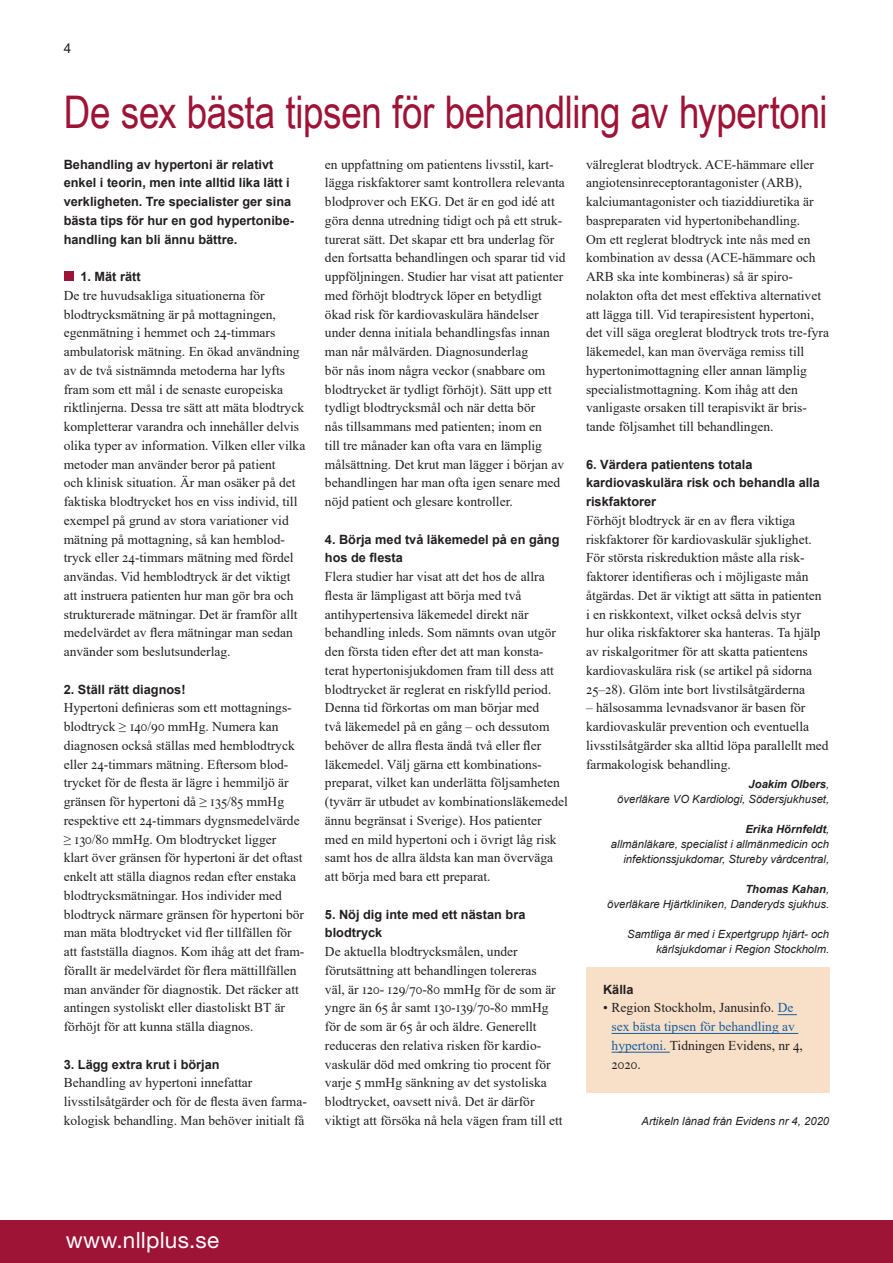
<style>
.page{position:relative;width:893px;height:1263px;background:#fff}
.page>*{position:absolute;margin:0;border:0;box-sizing:border-box;transform-origin:0 0}
.rubrik_1{font:45px "Arial Narrow";letter-spacing:-.01em;color:#9e1336}
.t1{font:22.5px "Helvetica Neue LT Std";letter-spacing:.01em;color:#fff}
.brödtext_-_inget_ind{font:13.5px/18.8px "Times New Roman";color:#231f20}
.t2{font:13.5px "Arial";color:#231f20}
.rubrik_2{font:700 12.75px/18.8px "Arial";color:#231f20}
.ingress{font:700 12.75px/18.8px "Arial";color:#231f20}
.källa_-_rubrik{font:700 12.75px "Arial";color:#231f20}
.författare_-_titel{font:italic 11.25px/15px "Arial";color:#231f20;text-align:right}
.s1{font-weight:700}
.s2{color:#175d9e}
</style>
<div class="page">
<div style="left:0;top:1220px;width:893px;height:43px;background:#9e1436"></div>
<div style="left:64px;top:272px;width:9px;height:9px;background:#9e1436"></div>
<div style="left:586px;top:967px;width:243px;height:38px;background:#f8e0c8"></div>
<div style="left:586px;top:990px;width:243px;height:103px;background:#f8e0c8"></div>
<svg style="left:778px;top:1014px;width:19px;height:1px"></svg>
<hr style="left:612px;top:1033px;width:186px;height:1px;background:#175d9e">
<hr style="left:612px;top:1052px;width:58px;height:1px;background:#175d9e">
<p class="t2" style="left:64px;top:39px;width:9px">4</p>
<p class="rubrik_1" style="left:64px;top:79px;width:765px">De sex bästa tipsen för behandling av hypertoni</p>
<p class="ingress" style="left:64px;top:155px;width:232px">Behandling av hypertoni är relativt enkel i teorin, men inte alltid lika lätt i verkligheten. Tre specialister ger sina bästa tips för hur en god hypertonibe&shy;handling kan bli ännu bättre.</p>
<p class="rubrik_2" style="left:80px;top:267px;width:62px">1. Mät rätt</p>
<p class="brödtext_-_inget_ind" style="left:64px;top:285px;width:243px">De tre huvudsakliga situationerna för blodtrycksmätning är på mottagningen, egenmätning i hemmet och 24-timmars ambulatorisk mätning. En ökad användning av de två sistnämnda metoderna har lyfts fram som ett mål i de senaste europeiska riktlinjerna. Dessa tre sätt att mäta blodtryck kompletterar varandra och innehåller delvis olika typer av information. Vilken eller vilka metoder man använder beror på patient<br>och klinisk situation. Är man osäker på det faktiska blodtrycket hos en viss individ, till exempel på grund av stora variationer vid mätning på mottagning, så kan hemblod&shy;tryck eller 24-timmars mätning med fördel användas. Vid hemblodtryck är det viktigt att instruera patienten hur man gör bra och strukturerade mätningar. Det är framför allt medelvärdet av flera mätningar man sedan använder som beslutsunderlag.</p>
<p class="rubrik_2" style="left:64px;top:680px;width:123px">2. Ställ rätt diagnos!</p>
<p class="brödtext_-_inget_ind" style="left:64px;top:698px;width:242px">Hypertoni definieras som ett mottagnings&shy;blodtryck ≥ 140/90 mmHg. Numera kan diagnosen också ställas med hemblodtryck eller 24-timmars mätning. Eftersom blod&shy;trycket för de flesta är lägre i hemmiljö är gränsen för hypertoni då ≥ 135/85 mmHg respektive ett 24-timmars dygnsmedelvärde ≥ 130/80 mmHg. Om blodtrycket ligger<br>klart över gränsen för hypertoni är det oftast enkelt att ställa diagnos redan efter enstaka blodtrycksmätningar. Hos individer med blodtryck närmare gränsen för hypertoni bör man mäta blodtrycket vid fler tillfällen för att fastställa diagnos. Kom ihåg att det fram&shy;förallt är medelvärdet för flera mättillfällen man använder för diagnostik. Det räcker att antingen systoliskt eller diastoliskt BT är förhöjt för att kunna ställa diagnos.</p>
<p class="rubrik_2" style="left:64px;top:1055px;width:157px">3. Lägg extra krut i början</p>
<p class="brödtext_-_inget_ind" style="left:64px;top:1073px;width:245px">Behandling av hypertoni innefattar livsstilsåtgärder och för de flesta även farma&shy;kologisk behandling. Man behöver initialt få</p>
<p class="brödtext_-_inget_ind" style="left:325px;top:154px;width:242px">en uppfattning om patientens livsstil, kart&shy;lägga riskfaktorer samt kontrollera relevanta blodprover och EKG. Det är en god idé att göra denna utredning tidigt och på ett struk&shy;turerat sätt. Det skapar ett bra underlag för den fortsatta behandlingen och sparar tid vid uppföljningen. Studier har visat att patienter med förhöjt blodtryck löper en betydligt ökad risk för kardiovaskulära händelser under denna initiala behandlingsfas innan man når målvärden. Diagnosunderlag<br>bör nås inom några veckor (snabbare om blodtrycket är tydligt förhöjt). Sätt upp ett tydligt blodtrycksmål och när detta bör<br>nås tillsammans med patienten; inom en<br>till tre månader kan ofta vara en lämplig målsättning. Det krut man lägger i början av behandlingen har man ofta igen senare med nöjd patient och glesare kontroller.</p>
<p class="rubrik_2" style="left:325px;top:530px;width:236px">4. Börja med två läkemedel på en gång hos de flesta</p>
<p class="brödtext_-_inget_ind" style="left:325px;top:567px;width:244px">Flera studier har visat att det hos de allra flesta är lämpligast att börja med två antihypertensiva läkemedel direkt när behandling inleds. Som nämnts ovan utgör den första tiden efter det att man konsta&shy;terat hypertonisjukdomen fram till dess att blodtrycket är reglerat en riskfylld period.<br>Denna tid förkortas om man börjar med<br>två läkemedel på en gång – och dessutom behöver de allra flesta ändå två eller fler läkemedel. Välj gärna ett kombinations&shy;preparat, vilket kan underlätta följsamheten (tyvärr är utbudet av kombinationsläkemedel ännu begränsat i Sverige). Hos patienter med en mild hypertoni och i övrigt låg risk samt hos de allra äldsta kan man överväga att börja med bara ett preparat.</p>
<p class="rubrik_2" style="left:325px;top:905px;width:202px">5. Nöj dig inte med ett nästan bra blodtryck</p>
<p class="brödtext_-_inget_ind" style="left:325px;top:942px;width:239px">De aktuella blodtrycksmålen, under förutsättning att behandlingen tolereras<br>väl, är 120- 129/70-80 mmHg för de som är yngre än 65 år samt 130-139/70-80 mmHg för de som är 65 år och äldre. Generellt reduceras den relativa risken för kardio&shy;vaskulär död med omkring tio procent för varje 5 mmHg sänkning av det systoliska blodtrycket, oavsett nivå. Det är därför viktigt att försöka nå hela vägen fram till ett</p>
<p class="brödtext_-_inget_ind" style="left:586px;top:154px;width:244px">välreglerat blodtryck. ACE-hämmare eller angiotensinreceptorantagonister (ARB), kalciumantagonister och tiaziddiuretika är baspreparaten vid hypertonibehandling.<br>Om ett reglerat blodtryck inte nås med en kombination av dessa (ACE-hämmare och ARB ska inte kombineras) så är spiro&shy;nolakton ofta det mest effektiva alternativet att lägga till. Vid terapiresistent hypertoni, det vill säga oreglerat blodtryck trots tre-fyra läkemedel, kan man överväga remiss till hypertonimottagning eller annan lämplig specialistmottagning. Kom ihåg att den vanligaste orsaken till terapisvikt är bris&shy;tande följsamhet till behandlingen.</p>
<p class="rubrik_2" style="left:586px;top:455px;width:235px">6. Värdera patientens totala kardiovaskulära risk och behandla alla riskfaktorer</p>
<p class="brödtext_-_inget_ind" style="left:586px;top:510px;width:237px">Förhöjt blodtryck är en av flera viktiga riskfaktorer för kardiovaskulär sjuklighet.<br>För största riskreduktion måste alla risk&shy;faktorer identifieras och i möjligaste mån åtgärdas. Det är viktigt att sätta in patienten i en riskkontext, vilket också delvis styr hur olika riskfaktorer ska hanteras. Ta hjälp av riskalgoritmer för att skatta patientens kardiovaskulära risk (se artikel på sidorna 25–28). Glöm inte bort livstilsåtgärderna</p>
<p class="brödtext_-_inget_ind" style="left:586px;top:698px;width:244px">– hälsosamma levnadsvanor är basen för kardiovaskulär prevention och eventuella livsstilsåtgärder ska alltid löpa parallellt med farmakologisk behandling.</p>
<p class="författare_-_titel" style="left:617px;top:777px;width:213px"><span class="s1">Joakim Olbers</span>,<br>överläkare VO Kardiologi, Södersjukhuset,</p>
<p class="författare_-_titel" style="left:611px;top:822px;width:220px"><span class="s1">Erika Hörnfeldt</span>,<br>allmänläkare, specialist i allmänmedicin och infektionssjukdomar, Stureby vårdcentral,</p>
<p class="författare_-_titel" style="left:607px;top:882px;width:223px"><span class="s1">Thomas Kahan</span>,<br>överläkare Hjärtkliniken, Danderyds sjukhus.</p>
<p class="författare_-_titel" style="left:627px;top:927px;width:203px">Samtliga är med i Expertgrupp hjärt- och kärlsjukdomar i Region Stockholm.</p>
<p class="källa_-_rubrik" style="left:603px;top:980px;width:32px">Källa</p>
<p class="brödtext_-_inget_ind" style="left:612px;top:998px;width:193px;text-indent:-9px">• Region Stockholm, Janusinfo. <span class="s2">De sex bästa tipsen för behandling av hypertoni.</span> Tidningen Evidens, nr 4,<br>2020.</p>
<p class="författare_-_titel" style="left:642px;top:1114px;width:189px">Artikeln lånad från Evidens nr 4, 2020</p>
<h2 class="t1" style="left:66px;top:1227px;width:155px">www.nllplus.se</h2>
</div>
